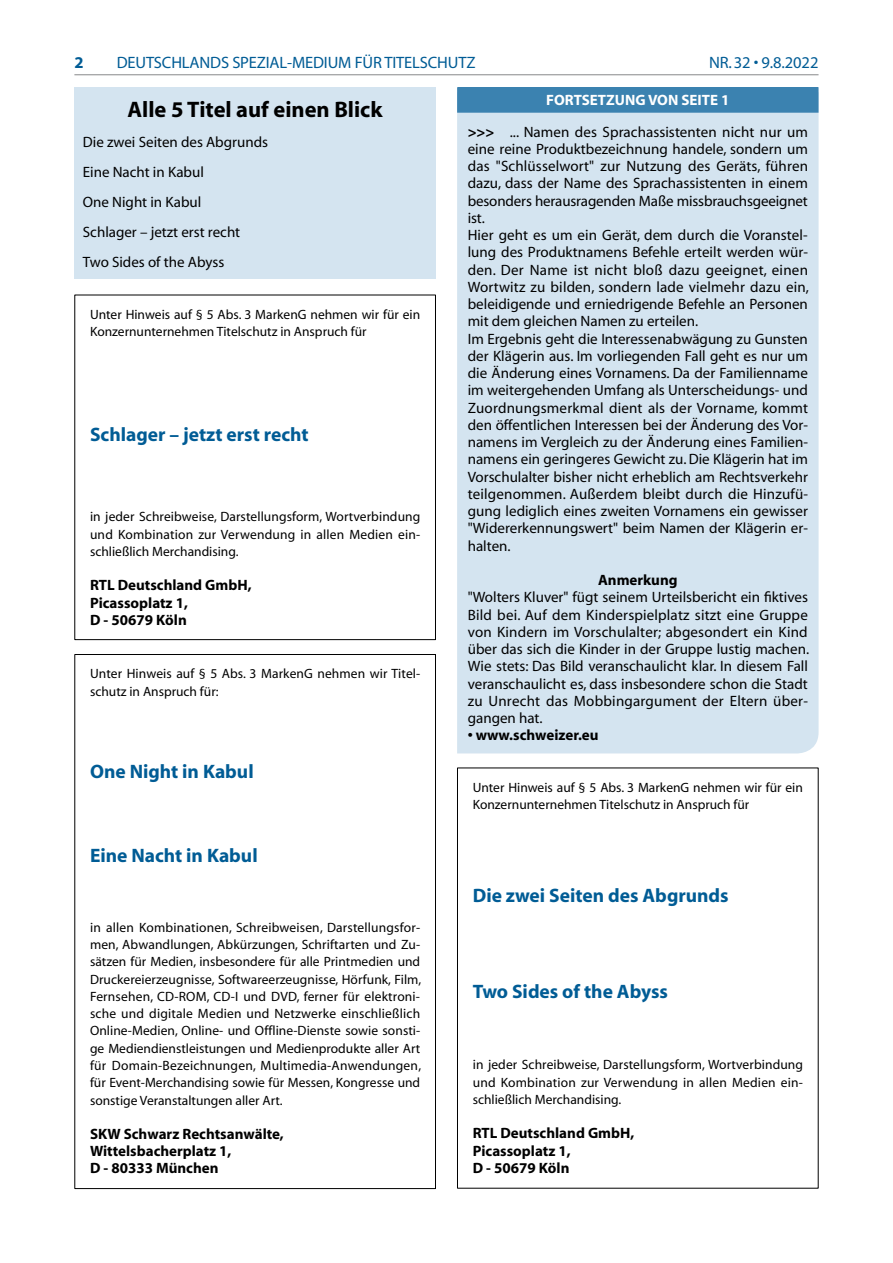
<style>
.page{position:relative;width:893px;height:1263px;background:#fff}
.page>*{position:absolute;margin:0;border:0;box-sizing:border-box;transform-origin:0 0}
.t1{font:700 22.5px "Myriad";color:#000}
.t2{font:700 19.5px "Myriad";color:#005c95}
.t3{font:16.5px "Myriad";letter-spacing:-.01em;color:#005c95}
.t4{font:700 16.5px "Myriad";color:#005c95}
.t5{font:15px/17.2px "Myriad";color:#000}
.t6{font:700 15px/17.2px "Myriad";color:#000}
.t7{font:700 15px "Myriad";color:#fff}
.t8{font:13.5px/17.2px "Myriad";color:#000}
.s1{font-weight:700}
</style>
<div class="page">
<hr style="left:74px;top:74px;width:744px;height:1px;background:#87888a">
<div style="left:74px;top:87px;width:362px;height:192px;background:#d4e4f0"></div>
<div style="left:457px;top:92px;width:362px;height:661px;background:#d4e4f0"></div>
<div style="left:458px;top:88px;width:360px;height:24px;background:#3b82b0"></div>
<div style="left:457px;top:87px;width:361px;height:26px;border:2px solid #3b82b0"></div>
<div style="left:74px;top:295px;width:362px;height:345px;border:1px solid #000"></div>
<p class="t4" style="left:74px;top:54px;width:11px">2</p>
<p class="t3" style="left:117px;top:54px;width:360px">DEUTSCHLANDS SPEZIAL-MEDIUM FÜR TITELSCHUTZ</p>
<p class="t3" style="left:709px;top:54px;width:111px">NR. 32 • 9.8.2022</p>
<h1 class="t1" style="left:128px;top:98px;width:256px">Alle 5 Titel auf einen Blick</h1>
<p class="t5" style="left:83px;top:127px;width:187px;line-height:30px">Die zwei Seiten des Abgrunds<br>Eine Nacht in Kabul<br>One Night in Kabul<br>Schlager – jetzt erst recht<br>Two Sides of the Abyss</p>
<p class="t5" style="left:468px;top:124px;width:343px"><span class="s1">&gt;&gt;&gt;</span> ... Namen des Sprachassistenten nicht nur um eine reine Produktbezeichnung handele, sondern um das "Schlüsselwort" zur Nutzung des Geräts, führen dazu, dass der Name des Sprachassistenten in einem besonders herausragenden Maße missbrauchsgeeignet ist.<br>Hier geht es um ein Gerät, dem durch die Voranstel&shy;lung des Produktnamens Befehle erteilt werden wür&shy;den. Der Name ist nicht bloß dazu geeignet, einen Wortwitz zu bilden, sondern lade vielmehr dazu ein, beleidigende und erniedrigende Befehle an Personen mit dem gleichen Namen zu erteilen.<br>Im Ergebnis geht die Interessenabwägung zu Gunsten der Klägerin aus. Im vorliegenden Fall geht es nur um die Änderung eines Vornamens. Da der Familienname im weitergehenden Umfang als Unterscheidungs- und Zuordnungsmerkmal dient als der Vorname, kommt den öffentlichen Interessen bei der Änderung des Vor&shy;namens im Vergleich zu der Änderung eines Familien&shy;namens ein geringeres Gewicht zu. Die Klägerin hat im Vorschulalter bisher nicht erheblich am Rechtsverkehr teilgenommen. Außerdem bleibt durch die Hinzufü&shy;gung lediglich eines zweiten Vornamens ein gewisser "Widererkennungswert" beim Namen der Klägerin er&shy;halten.</p>
<p class="t6" style="left:598px;top:572px;width:81px">Anmerkung</p>
<p class="t5" style="left:468px;top:589px;width:343px;text-align:justify">"Wolters Kluver" fügt seinem Urteilsbericht ein fiktives Bild bei. Auf dem Kinderspielplatz sitzt eine Gruppe von Kindern im Vorschulalter; abgesondert ein Kind über das sich die Kinder in der Gruppe lustig machen.<br>Wie stets: Das Bild veranschaulicht klar. In diesem Fall veranschaulicht es, dass insbesondere schon die Stadt zu Unrecht das Mobbingargument der Eltern über&shy;gangen hat.</p>
<p class="t6" style="left:468px;top:727px;width:132px">• www.schweizer.eu</p>
<p class="t7" style="left:546px;top:92px;width:185px">FORTSETZUNG VON SEITE 1</p>
<p class="t8" style="left:90px;top:306px;width:332px">Unter Hinweis auf § 5 Abs. 3 MarkenG nehmen wir für ein<br>Konzernunternehmen Titelschutz in Anspruch für</p>
<h2 class="t2" style="left:90px;top:425px;width:220px">Schlager – jetzt erst recht</h2>
<p class="t8" style="left:90px;top:509px;width:332px;text-align:justify">in jeder Schreibweise, Darstellungsform, Wortverbindung und Kombination zur Verwendung in allen Medien ein&shy;schließlich Merchandising.</p>
<p class="t6" style="left:90px;top:577px;width:163px">RTL Deutschland GmbH,<br>Picassoplatz 1,<br>D - 50679 Köln</p>
<p class="t8" style="left:90px;top:666px;width:332px">Unter Hinweis auf § 5 Abs. 3 MarkenG nehmen wir Titel&shy;schutz in Anspruch für:</p>
<h2 class="t2" style="left:90px;top:761px;width:165px">One Night in Kabul</h2>
<h2 class="t2" style="left:90px;top:846px;width:169px">Eine Nacht in Kabul</h2>
<p class="t8" style="left:90px;top:919px;width:333px;text-align:justify">in allen Kombinationen, Schreibweisen, Darstellungsfor&shy;men, Abwandlungen, Abkürzungen, Schriftarten und Zu&shy;sätzen für Medien, insbesondere für alle Printmedien und Druckereierzeugnisse, Softwareerzeugnisse, Hörfunk, Film, Fernsehen, CD-ROM, CD-I und DVD, ferner für elektroni&shy;sche und digitale Medien und Netzwerke einschließlich Online-Medien, Online- und Offline-Dienste sowie sonsti&shy;ge Mediendienstleistungen und Medienprodukte aller Art für Domain-Bezeichnungen, Multimedia-Anwendungen, für Event-Merchandising sowie für Messen, Kongresse und sonstige Veranstaltungen aller Art.</p>
<p class="t6" style="left:90px;top:1126px;width:195px">SKW Schwarz Rechtsanwälte,<br>Wittelsbacherplatz 1,<br>D - 80333 München</p>
<p class="t8" style="left:473px;top:779px;width:332px">Unter Hinweis auf § 5 Abs. 3 MarkenG nehmen wir für ein<br>Konzernunternehmen Titelschutz in Anspruch für</p>
<h2 class="t2" style="left:473px;top:885px;width:257px">Die zwei Seiten des Abgrunds</h2>
<h2 class="t2" style="left:473px;top:981px;width:197px">Two Sides of the Abyss</h2>
<p class="t8" style="left:473px;top:1057px;width:332px;text-align:justify">in jeder Schreibweise, Darstellungsform, Wortverbindung und Kombination zur Verwendung in allen Medien ein&shy;schließlich Merchandising.</p>
<p class="t6" style="left:473px;top:1125px;width:163px">RTL Deutschland GmbH,<br>Picassoplatz 1,<br>D - 50679 Köln</p>
</div>
